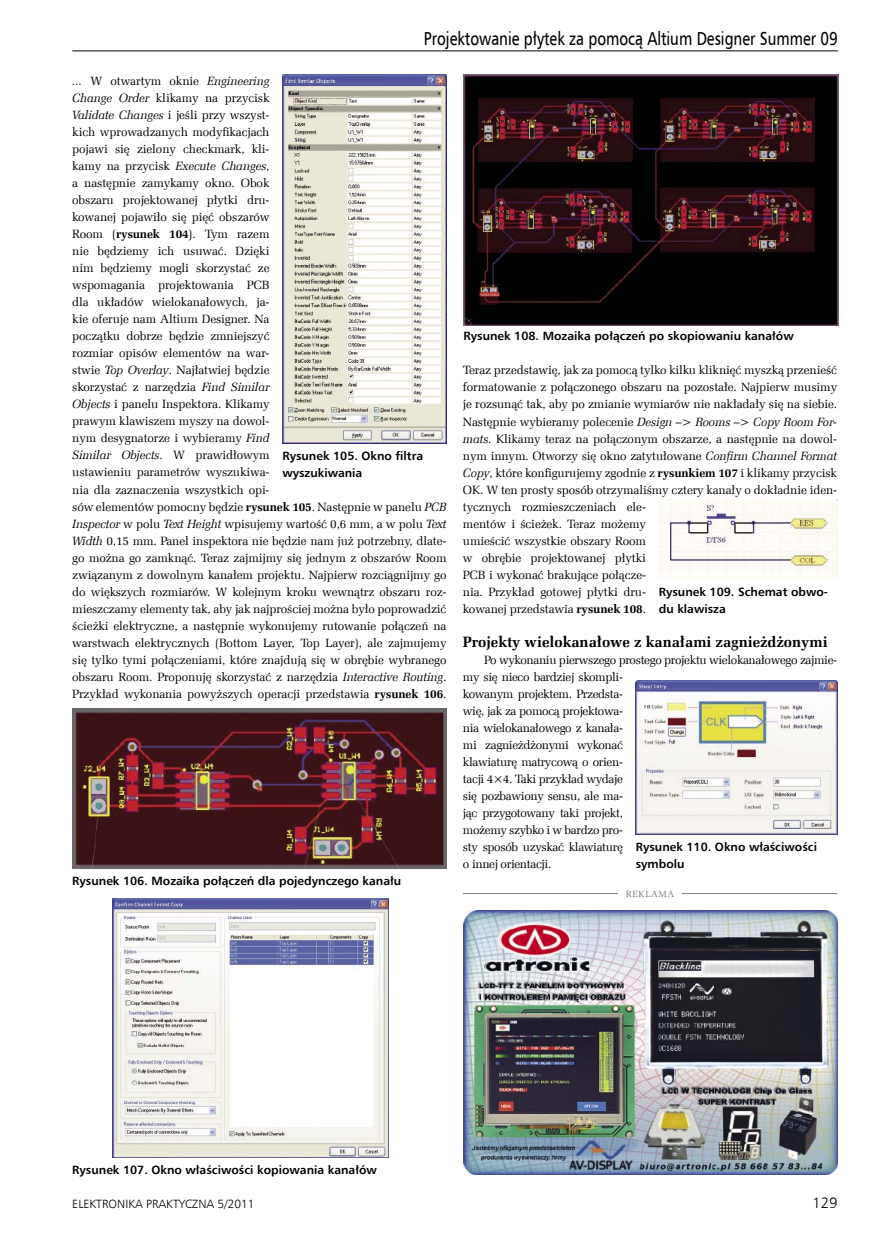
<style>
.page{position:relative;width:893px;height:1234px;background:#fff}
.page>*{position:absolute;margin:0;border:0;box-sizing:border-box;transform-origin:0 0}
.t1{font:18.75px "Humnst 777 EU";color:#000;scale:.8 1}
.t2{font:700 15px "Zapf Ellipt EU";color:#000}
.t3{font:15px "Humnst 777 Lt EU";color:#000}
.t4{font:12px/17px "Zapf Ellipt EU";letter-spacing:-.01em;color:#000}
.t5{font:12px/17px "Zapf Ellipt EU";letter-spacing:-.03em;color:#000}
.t6{font:700 12px/17px "Humnst 777 EU";color:#000}
.t7{font:12px "Humnst 777 Lt EU";color:#000}
.t8{font:9px "Zapf Ellipt EU";letter-spacing:.075em;color:#7c7c7c}
.s1{font-style:italic}
.s2{font-weight:700}
</style>
<div class="page">
<hr style="left:72px;top:51px;width:766px;height:1px;background:#000">
<img style="left:282px;top:74px;width:164px;height:369px">
<img style="left:72px;top:708px;width:374px;height:159px">
<img style="left:113px;top:898px;width:275px;height:259px">
<img style="left:463px;top:74px;width:375px;height:251px">
<img style="left:659px;top:499px;width:179px;height:79px">
<img style="left:636px;top:680px;width:202px;height:153px">
<hr style="left:463px;top:893px;width:374px;height:1px;background:#7c7c7c">
<div style="left:618px;top:884px;width:64px;height:17px;background:#fff"></div>
<img style="left:463px;top:910px;width:375px;height:264px">
<h1 class="t1" style="left:424px;top:27px;width:519px">Projektowanie płytek za pomocą Altium Designer Summer 09</h1>
<p class="t4" style="left:72px;top:73px;width:376px"><span class="s1">...</span> W otwartym oknie <span class="s1">Engineering<br>Change Order</span> klikamy na przycisk<br><span class="s1">Validate Changes</span> i jeśli przy wszyst-<br>kich wprowadzanych modyfikacjach<br>pojawi się zielony checkmark, kli-<br>kamy na przycisk <span class="s1">Execute Changes</span>,<br>a następnie zamykamy okno. Obok<br>obszaru projektowanej płytki dru-<br>kowanej pojawiło się pięć obszarów<br>Room (<span class="s2">rysunek 104</span>). Tym razem<br>nie będziemy ich usuwać. Dzięki<br>nim będziemy mogli skorzystać ze<br>wspomagania projektowania PCB<br>dla układów wielokanałowych, ja-<br>kie oferuje nam Altium Designer. Na<br>początku dobrze będzie zmniejszyć<br>rozmiar opisów elementów na war-<br>stwie <span class="s1">Top Overlay</span>. Najłatwiej będzie<br>skorzystać z narzędzia <span class="s1">Find Similar<br>Objects</span> i panelu Inspektora. Klikamy<br>prawym klawiszem myszy na dowol-<br>nym desygnatorze i wybieramy <span class="s1">Find<br>Similar Objects</span>. W prawidłowym<br>ustawieniu parametrów wyszukiwa-<br>nia dla zaznaczenia wszystkich opi-<br>sów elementów pomocny będzie <span class="s2">rysunek 105</span>. Następnie w panelu <span class="s1">PCB Inspector</span> w polu <span class="s1">Text Height</span> wpisujemy wartość 0,6 mm, a w polu <span class="s1">Text Width</span> 0,15 mm. Panel inspektora nie będzie nam już potrzebny, dlate&shy;go można go zamknąć. Teraz zajmijmy się jednym z obszarów Room związanym z dowolnym kanałem projektu. Najpierw rozciągnijmy go do większych rozmiarów. W kolejnym kroku wewnątrz obszaru roz&shy;mieszczamy elementy tak, aby jak najprościej można było poprowadzić ścieżki elektryczne, a następnie wykonujemy rutowanie połączeń na warstwach elektrycznych (Bottom Layer, Top Layer), ale zajmujemy się tylko tymi połączeniami, które znajdują się w obrębie wybranego obszaru Room. Proponuję skorzystać z narzędzia <span class="s1">Interactive Routing</span>.<br>Przykład wykonania powyższych operacji przedstawia <span class="s2">rysunek 106</span>.</p>
<p class="t6" style="left:463px;top:327px;width:332px">Rysunek 108. Mozaika połączeń po skopiowaniu kanałów</p>
<p class="t4" style="left:463px;top:362px;width:376px">Teraz przedstawię, jak za pomocą tylko kilku kliknięć myszką przenieść formatowanie z połączonego obszaru na pozostałe. Najpierw musimy je rozsunąć tak, aby po zmianie wymiarów nie nakładały się na siebie.<br>Następnie wybieramy polecenie <span class="s1">Design –&gt; Rooms –&gt; Copy Room For&shy;mats</span>. Klikamy teraz na połączonym obszarze, a następnie na dowol&shy;nym innym. Otworzy się okno zatytułowane <span class="s1">Confirm Channel Format Copy</span>, które konfigurujemy zgodnie z <span class="s2">rysunkiem 107</span> i klikamy przycisk OK. W ten prosty sposób otrzymaliśmy cztery kanały o dokładnie iden&shy;tycznych rozmieszczeniach ele-<br>mentów i ścieżek. Teraz możemy<br>umieścić wszystkie obszary Room<br>w obrębie projektowanej płytki<br>PCB i wykonać brakujące połącze-<br>nia. Przykład gotowej płytki dru-<br>kowanej przedstawia <span class="s2">rysunek 108</span>.</p>
<p class="t2" style="left:463px;top:632px;width:366px">Projekty wielokanałowe z kanałami zagnieżdżonymi</p>
<p class="t5" style="left:463px;top:651px;width:376px;text-indent:21px">Po wykonaniu pierwszego prostego projektu wielokanałowego zajmie&shy;my się nieco bardziej skompli-<br>kowanym projektem. Przedsta-<br>wię, jak za pomocą projektowa-<br>nia wielokanałowego z kanała-<br>mi zagnieżdżonymi wykonać<br>klawiaturę matrycową o orien-<br>tacji 4×4. Taki przykład wydaje<br>się pozbawiony sensu, ale ma-<br>jąc przygotowany taki projekt,<br>możemy szybko i w bardzo pro-<br>sty sposób uzyskać klawiaturę<br>o innej orientacji.</p>
<p class="t6" style="left:282px;top:446px;width:142px">Rysunek 105. Okno filtra wyszukiwania</p>
<p class="t6" style="left:659px;top:582px;width:171px">Rysunek 109. Schemat obwo&shy;du klawisza</p>
<p class="t6" style="left:636px;top:838px;width:183px">Rysunek 110. Okno właściwości symbolu</p>
<p class="t8" style="left:626px;top:888px;width:50px">REKLAMA</p>
<p class="t6" style="left:72px;top:872px;width:330px">Rysunek 106. Mozaika połączeń dla pojedynczego kanału</p>
<p class="t6" style="left:72px;top:1161px;width:306px">Rysunek 107. Okno właściwości kopiowania kanałów</p>
<p class="t7" style="left:72px;top:1196px;width:184px">ELEKTRONIKA PRAKTYCZNA 5/2011</p>
<p class="t3" style="left:812px;top:1193px;width:27px">129</p>
</div>
